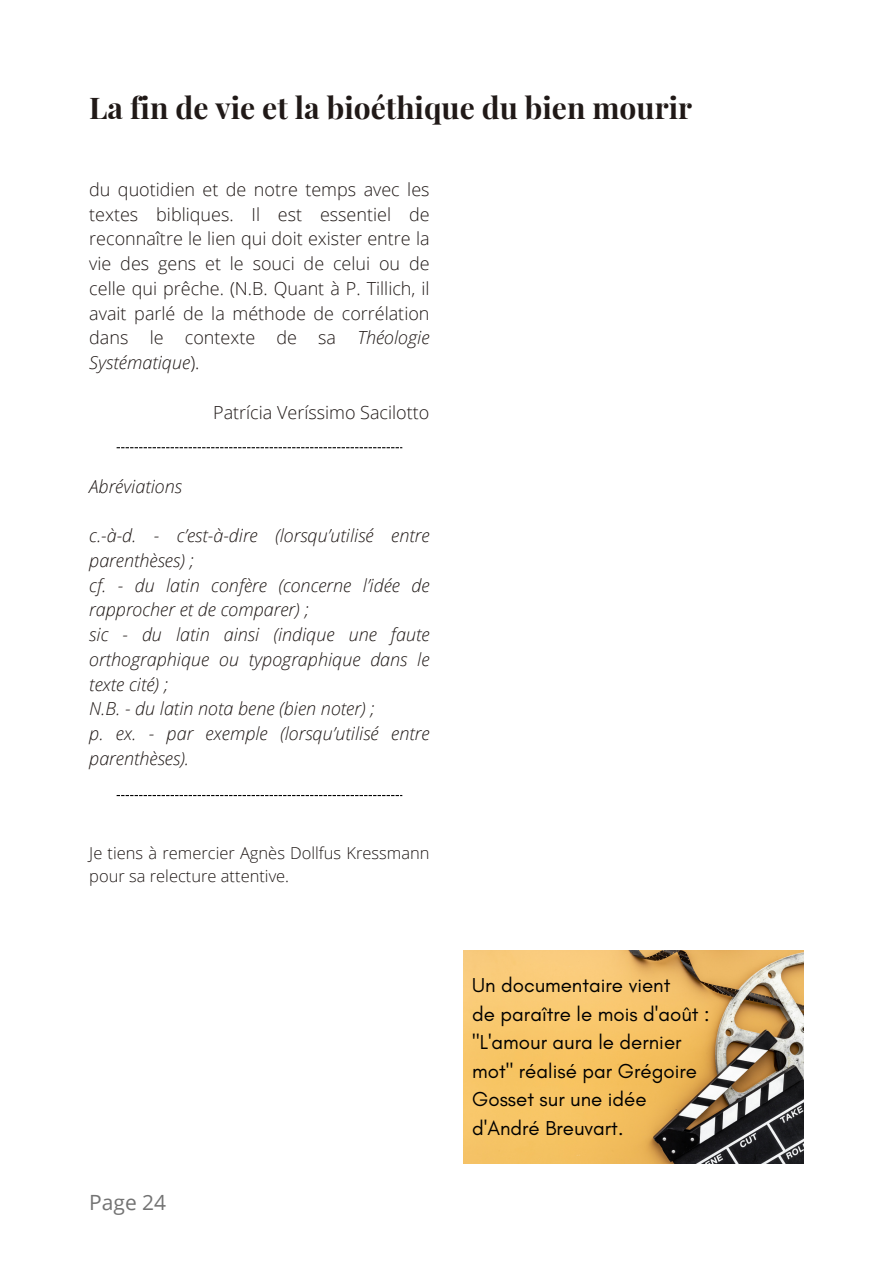
<style>
.page{position:relative;width:893px;height:1264px;background:#fff}
.page>*{position:absolute;margin:0;border:0;box-sizing:border-box;transform-origin:0 0}
.t1{font:700 30px "Playfair Display";color:#201917}
.t2{font:21px "Open Sans";color:#737373}
.t3{font:20.55px "Glacial Indifference";color:#000}
.t4{font:italic 300 18px/24.8px "Open Sans";color:#201917}
.t5{font:300 18px/24.8px "Open Sans";color:#201917;text-align:justify}
.t6{font:300 16.5px/22.5px "Open Sans";color:#201917}
.s1{font-style:italic}
</style>
<div class="page">
<img style="left:463px;top:950px;width:340px;height:213px">
<svg style="left:117px;top:447px;width:285px;height:1px"></svg>
<svg style="left:117px;top:795px;width:285px;height:1px"></svg>
<p class="t1" style="left:89px;top:86px;width:604px">La fin de vie et la bioéthique du bien mourir</p>
<p class="t5" style="left:89px;top:176px;width:342px">du quotidien et de notre temps avec les textes bibliques. Il est essentiel de reconnaître le lien qui doit exister entre la vie des gens et le souci de celui ou de celle qui prêche. (N.B. Quant à P. Tillich, il avait parlé de la méthode de corrélation dans le contexte de sa <span class="s1">Théologie Systématique</span>).</p>
<p class="t5" style="left:213px;top:399px;width:218px">Patrícia Veríssimo Sacilotto</p>
<p class="t4" style="left:89px;top:473px;width:94px">Abréviations</p>
<p class="t4" style="left:89px;top:523px;width:342px">c.-à-d. - c’est-à-dire (lorsqu’utilisé entre parenthèses) ;</p>
<p class="t4" style="left:89px;top:572px;width:342px">cf. - du latin confère (concerne l’idée de rapprocher et de comparer) ;</p>
<p class="t4" style="left:89px;top:622px;width:342px;text-align:justify">sic - du latin ainsi (indique une faute orthographique ou typographique dans le texte cité) ;</p>
<p class="t4" style="left:89px;top:696px;width:287px">N.B. - du latin nota bene (bien noter) ;</p>
<p class="t4" style="left:89px;top:720px;width:342px">p. ex. - par exemple (lorsqu’utilisé entre parenthèses).</p>
<p class="t6" style="left:89px;top:841px;width:342px">Je tiens à remercier Agnès Dollfus Kressmann pour sa relecture attentive.</p>
<p class="t2" style="left:89px;top:1187px;width:78px">Page 24</p>
<p class="t3" style="left:472px;top:972px;width:200px">Un documentaire vient</p>
<p class="t3" style="left:472px;top:1001px;width:239px">de paraître le mois d'août :</p>
<p class="t3" style="left:472px;top:1029px;width:211px">"L'amour aura le dernier</p>
<p class="t3" style="left:472px;top:1058px;width:226px">mot" réalisé par Grégoire</p>
<p class="t3" style="left:472px;top:1086px;width:176px">Gosset sur une idée</p>
<p class="t3" style="left:472px;top:1115px;width:153px">d'André Breuvart.</p>
</div>
